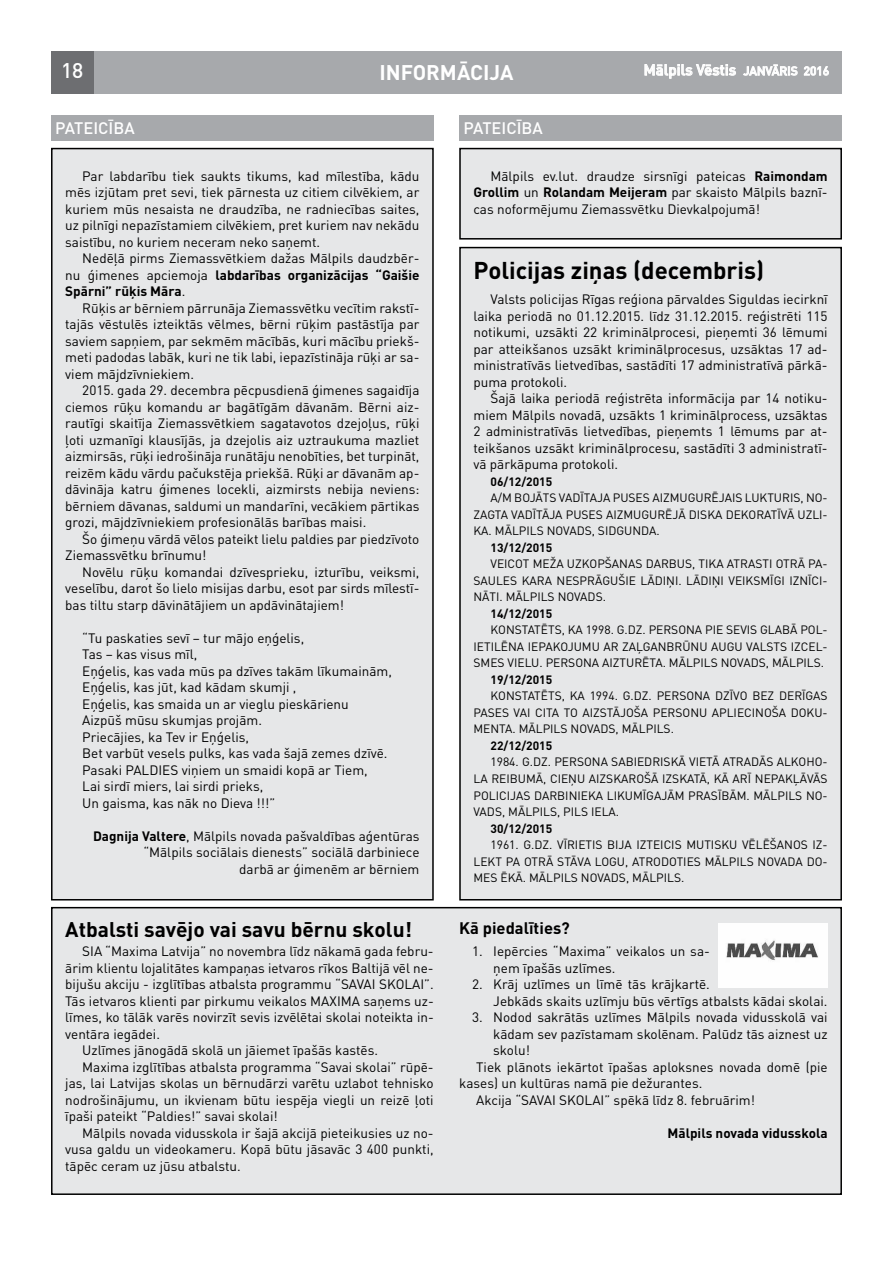
<style>
.page{position:relative;width:893px;height:1263px;background:#fff}
.page>*{position:absolute;margin:0;border:0;box-sizing:border-box;transform-origin:0 0}
.t1{font:700 24px "DIN Pro";color:#000}
.t2{font:700 21px "DIN Pro";color:#000}
.t3{font:700 21px "DIN Pro";color:#fff}
.t4{font:500 21px "DIN Pro";color:#fff}
.t5{font:500 16.5px "DIN Pro";color:#fff}
.t6{font:700 16.5px "DIN Pro";color:#000}
.t7{font:500 15px "DIN Pro";color:#fff}
.t8{font:13.5px/16.5px "DIN Pro";color:#000;text-align:justify}
.t9{font:700 13.5px "DIN Pro";color:#000}
.t10{font:12px/16.5px "DIN Pro";color:#000;text-align:justify}
.t11{font:700 12px "DIN Pro";color:#000}
.s1{font-size:12px}
.s2{font-weight:700}
</style>
<div class="page">
<div style="left:51px;top:51px;width:791px;height:43px;background:#a7a9ac"></div>
<div style="left:51px;top:51px;width:43px;height:43px;background:#6d6e71"></div>
<svg style="left:644px;top:64px;width:92px;height:15px"></svg>
<svg style="left:743px;top:64px;width:55px;height:12px"></svg>
<svg style="left:804px;top:66px;width:25px;height:10px"></svg>
<div style="left:460px;top:248px;width:381px;height:652px;background:#e6e7e8"></div>
<div style="left:459px;top:247px;width:383px;height:653px;border:2px solid #000"></div>
<div style="left:52px;top:149px;width:381px;height:751px;background:#e6e7e8"></div>
<div style="left:51px;top:148px;width:383px;height:752px;border:2px solid #000"></div>
<div style="left:51px;top:115px;width:383px;height:25px;background:#a7a9ac"></div>
<div style="left:459px;top:115px;width:383px;height:25px;background:#a7a9ac"></div>
<div style="left:52px;top:908px;width:789px;height:286px;background:#e6e7e8"></div>
<div style="left:51px;top:907px;width:791px;height:288px;border:2px solid #000"></div>
<img style="left:718px;top:924px;width:110px;height:63px">
<div style="left:460px;top:149px;width:381px;height:90px;background:#e6e7e8"></div>
<div style="left:459px;top:148px;width:383px;height:92px;border:2px solid #000"></div>
<h2 class="t3" style="left:379px;top:58px;width:136px">INFORMĀCIJA</h2>
<h2 class="t4" style="left:61px;top:56px;width:24px">18</h2>
<p class="t7" style="left:644px;top:60px;width:187px">Mālpils Vēstis <span class="s1">JANVĀRIS 2016</span></p>
<p class="t5" style="left:55px;top:117px;width:81px">PATEICĪBA</p>
<p class="t5" style="left:463px;top:117px;width:81px">PATEICĪBA</p>
<p class="t8" style="left:65px;top:167px;width:356px;text-indent:17px">Par labdarību tiek saukts tikums, kad mīlestība, kādu mēs izjūtam pret sevi, tiek pārnesta uz citiem cilvēkiem, ar kuriem mūs nesaista ne draudzība, ne radniecības saites, uz pilnīgi nepazīstamiem cilvēkiem, pret kuriem nav nekādu saistību, no kuriem neceram neko saņemt.</p>
<p class="t8" style="left:65px;top:250px;width:356px;text-indent:17px">Nedēļā pirms Ziemassvētkiem dažas Mālpils daudzbēr&shy;nu ģimenes apciemoja <span class="s2">labdarības organizācijas “Gaišie Spārni” rūķis Māra</span>.</p>
<p class="t8" style="left:65px;top:299px;width:356px;text-indent:17px">Rūķis ar bērniem pārrunāja Ziemassvētku vecītim rakstī&shy;tajās vēstulēs izteiktās vēlmes, bērni rūķim pastāstīja par saviem sapņiem, par sekmēm mācībās, kuri mācību priekš&shy;meti padodas labāk, kuri ne tik labi, iepazīstināja rūķi ar sa&shy;viem mājdzīvniekiem.</p>
<p class="t8" style="left:65px;top:382px;width:356px;text-indent:17px">2015. gada 29. decembra pēcpusdienā ģimenes sagaidīja ciemos rūķu komandu ar bagātīgām dāvanām. Bērni aiz&shy;rautīgi skaitīja Ziemassvētkiem sagatavotos dzejoļus, rūķi ļoti uzmanīgi klausījās, ja dzejolis aiz uztraukuma mazliet aizmirsās, rūķi iedrošināja runātāju nenobīties, bet turpināt, reizēm kādu vārdu pačukstēja priekšā. Rūķi ar dāvanām ap&shy;dāvināja katru ģimenes locekli, aizmirsts nebija neviens: bērniem dāvanas, saldumi un mandarīni, vecākiem pārtikas grozi, mājdzīvniekiem profesionālās barības maisi.</p>
<p class="t8" style="left:65px;top:530px;width:356px;text-indent:17px">Šo ģimeņu vārdā vēlos pateikt lielu paldies par piedzīvoto<br>Ziemassvētku brīnumu!</p>
<p class="t8" style="left:65px;top:563px;width:356px;text-indent:17px">Novēlu rūķu komandai dzīvesprieku, izturību, veiksmi, veselību, darot šo lielo misijas darbu, esot par sirds mīlestī&shy;bas tiltu starp dāvinātājiem un apdāvinātajiem!</p>
<p class="t8" style="left:82px;top:629px;width:311px;text-align:left">“Tu paskaties sevī – tur mājo eņģelis,<br>Tas – kas visus mīl,<br>Eņģelis, kas vada mūs pa dzīves takām līkumainām, Eņģelis, kas jūt, kad kādam skumji ,<br>Eņģelis, kas smaida un ar vieglu pieskārienu<br>Aizpūš mūsu skumjas projām.<br>Priecājies, ka Tev ir Eņģelis,<br>Bet varbūt vesels pulks, kas vada šajā zemes dzīvē.<br>Pasaki PALDIES viņiem un smaidi kopā ar Tiem,<br>Lai sirdī miers, lai sirdi prieks,<br>Un gaisma, kas nāk no Dieva !!!”</p>
<p class="t8" style="left:93px;top:827px;width:328px;text-align:right"><span class="s2">Dagnija Valtere</span>, Mālpils novada pašvaldības aģentūras “Mālpils sociālais dienests” sociālā darbiniece<br>darbā ar ģimenēm ar bērniem</p>
<h2 class="t2" style="left:65px;top:915px;width:348px">Atbalsti savējo vai savu bērnu skolu!</h2>
<p class="t8" style="left:82px;top:943px;width:353px">SIA “Maxima Latvija” no novembra līdz nākamā gada febru-</p>
<p class="t8" style="left:65px;top:959px;width:370px">ārim klientu lojalitātes kampaņas ietvaros rīkos Baltijā vēl ne-</p>
<p class="t8" style="left:65px;top:976px;width:370px">bijušu akciju - izglītības atbalsta programmu “SAVAI SKOLAI”.</p>
<p class="t8" style="left:65px;top:992px;width:370px">Tās ietvaros klienti par pirkumu veikalos MAXIMA saņems uz-</p>
<p class="t8" style="left:65px;top:1009px;width:370px">līmes, ko tālāk varēs novirzīt sevis izvēlētai skolai noteikta in-</p>
<p class="t8" style="left:65px;top:1025px;width:96px">ventāra iegādei.</p>
<p class="t8" style="left:82px;top:1042px;width:297px">Uzlīmes jānogādā skolā un jāiemet īpašās kastēs.</p>
<p class="t8" style="left:82px;top:1058px;width:353px">Maxima izglītības atbalsta programma “Savai skolai” rūpē-</p>
<p class="t8" style="left:65px;top:1075px;width:370px">jas, lai Latvijas skolas un bērnudārzi varētu uzlabot tehnisko</p>
<p class="t8" style="left:65px;top:1091px;width:370px">nodrošinājumu, un ikvienam būtu iespēja viegli un reizē ļoti</p>
<p class="t8" style="left:65px;top:1108px;width:214px">īpaši pateikt “Paldies!” savai skolai!</p>
<p class="t8" style="left:82px;top:1124px;width:353px">Mālpils novada vidusskola ir šajā akcijā pieteikusies uz no-</p>
<p class="t8" style="left:65px;top:1141px;width:370px">vusa galdu un videokameru. Kopā būtu jāsavāc 3 400 punkti,</p>
<p class="t8" style="left:65px;top:1157px;width:177px">tāpēc ceram uz jūsu atbalstu.</p>
<p class="t8" style="left:473px;top:167px;width:356px;text-indent:17px">Mālpils ev.lut. draudze sirsnīgi pateicas <span class="s2">Raimondam Grollim</span> un <span class="s2">Rolandam Meijeram</span> par skaisto Mālpils baznī&shy;cas noformējumu Ziemassvētku Dievkalpojumā!</p>
<h1 class="t1" style="left:473px;top:254px;width:292px">Policijas ziņas (decembris)</h1>
<p class="t8" style="left:473px;top:291px;width:356px;text-indent:17px">Valsts policijas Rīgas reģiona pārvaldes Siguldas iecirknī laika periodā no 01.12.2015. līdz 31.12.2015. reģistrēti 115 notikumi, uzsākti 22 kriminālprocesi, pieņemti 36 lēmumi par atteikšanos uzsākt kriminālprocesus, uzsāktas 17 ad&shy;ministratīvās lietvedības, sastādīti 17 administratīvā pārkā&shy;puma protokoli.</p>
<p class="t8" style="left:473px;top:390px;width:356px;text-indent:17px">Šajā laika periodā reģistrēta informācija par 14 notiku&shy;miem Mālpils novadā, uzsākts 1 kriminālprocess, uzsāktas 2 administratīvās lietvedības, pieņemts 1 lēmums par at&shy;teikšanos uzsākt kriminālprocesu, sastādīti 3 administratī&shy;vā pārkāpuma protokoli.</p>
<p class="t11" style="left:490px;top:473px;width:63px">06/12/2015</p>
<p class="t10" style="left:473px;top:489px;width:356px;text-indent:17px">A/M BOJĀTS VADĪTAJA PUSES AIZMUGURĒJAIS LUKTURIS, NO-ZAGTA VADĪTĀJA PUSES AIZMUGURĒJĀ DISKA DEKORATĪVĀ UZLI-KA. MĀLPILS NOVADS, SIDGUNDA.</p>
<p class="t11" style="left:490px;top:539px;width:63px">13/12/2015</p>
<p class="t10" style="left:473px;top:555px;width:356px;text-indent:17px">VEICOT MEŽA UZKOPŠANAS DARBUS, TIKA ATRASTI OTRĀ PA-SAULES KARA NESPRĀGUŠIE LĀDIŅI. LĀDIŅI VEIKSMĪGI IZNĪCI-NĀTI. MĀLPILS NOVADS.</p>
<p class="t11" style="left:490px;top:605px;width:63px">14/12/2015</p>
<p class="t10" style="left:473px;top:621px;width:356px;text-indent:17px">KONSTATĒTS, KA 1998. G.DZ. PERSONA PIE SEVIS GLABĀ POL-IETILĒNA IEPAKOJUMU AR ZAĻGANBRŪNU AUGU VALSTS IZCEL-SMES VIELU. PERSONA AIZTURĒTA. MĀLPILS NOVADS, MĀLPILS.</p>
<p class="t11" style="left:490px;top:671px;width:63px">19/12/2015</p>
<p class="t10" style="left:473px;top:687px;width:356px;text-indent:17px">KONSTATĒTS, KA 1994. G.DZ. PERSONA DZĪVO BEZ DERĪGAS PASES VAI CITA TO AIZSTĀJOŠA PERSONU APLIECINOŠA DOKU-MENTA. MĀLPILS NOVADS, MĀLPILS.</p>
<p class="t11" style="left:490px;top:737px;width:63px">22/12/2015</p>
<p class="t10" style="left:473px;top:753px;width:356px;text-indent:17px">1984. G.DZ. PERSONA SABIEDRISKĀ VIETĀ ATRADĀS ALKOHO-LA REIBUMĀ, CIEŅU AIZSKAROŠĀ IZSKATĀ, KĀ ARĪ NEPAKĻĀVĀS POLICIJAS DARBINIEKA LIKUMĪGAJĀM PRASĪBĀM. MĀLPILS NO-VADS, MĀLPILS, PILS IELA.</p>
<p class="t11" style="left:490px;top:820px;width:63px">30/12/2015</p>
<p class="t10" style="left:473px;top:836px;width:356px;text-indent:17px">1961. G.DZ. VĪRIETIS BIJA IZTEICIS MUTISKU VĒLĒŠANOS IZ-LEKT PA OTRĀ STĀVA LOGU, ATRODOTIES MĀLPILS NOVADA DO-MES ĒKĀ. MĀLPILS NOVADS, MĀLPILS.</p>
<p class="t6" style="left:459px;top:916px;width:112px">Kā piedalīties?</p>
<p class="t8" style="left:493px;top:943px;width:218px;text-indent:-21px">1. Iepērcies “Maxima” veikalos un sa&shy;ņem īpašās uzlīmes.</p>
<p class="t8" style="left:493px;top:976px;width:336px;text-indent:-21px">2. Krāj uzlīmes un līmē tās krājkartē.<br>Jebkāds skaits uzlīmju būs vērtīgs atbalsts kādai skolai.</p>
<p class="t8" style="left:472px;top:1009px;width:357px">3. Nodod sakrātās uzlīmes Mālpils novada vidusskolā vai</p>
<p class="t8" style="left:493px;top:1025px;width:336px">kādam sev pazīstamam skolēnam. Palūdz tās aiznest uz</p>
<p class="t8" style="left:493px;top:1042px;width:38px">skolu!</p>
<p class="t8" style="left:476px;top:1058px;width:353px">Tiek plānots iekārtot īpašas aploksnes novada domē (pie</p>
<p class="t8" style="left:459px;top:1075px;width:245px">kases) un kultūras namā pie dežurantes.</p>
<p class="t8" style="left:476px;top:1091px;width:280px">Akcija “SAVAI SKOLAI” spēkā līdz 8. februārim!</p>
<p class="t9" style="left:667px;top:1124px;width:162px">Mālpils novada vidusskola</p>
</div>
